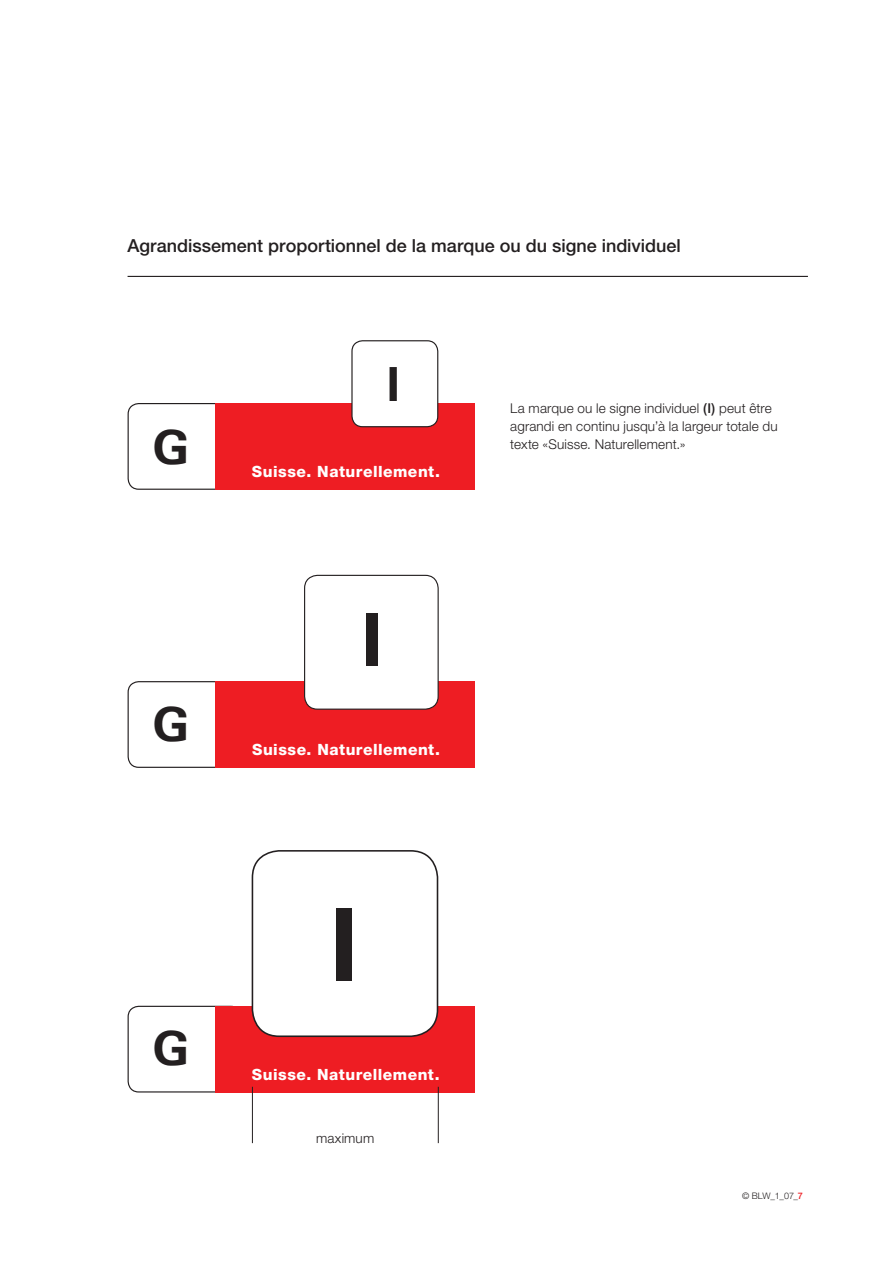
<style>
.page{position:relative;width:893px;height:1263px;background:#fff}
.page>*{position:absolute;margin:0;border:0;box-sizing:border-box;transform-origin:0 0}
.t1{font:700 100.95px "Univers";color:#231f20}
.t2{font:700 72.9px "Univers";color:#231f20}
.t3{font:700 47.1px "Univers";color:#231f20}
.t4{font:500 18px "Helvetica Neue";color:#231f20}
.t5{font:800 15.6px "Helvetica Neue";letter-spacing:.03em;color:#fff}
.t6{font:800 15.45px "Helvetica Neue";letter-spacing:.03em;color:#fff}
.t7{font:300 13.5px/18px "Helvetica Neue";letter-spacing:.01em;color:#231f20}
.t8{font:300 9px "Helvetica Neue";color:#231f20}
.s1{font-weight:500}
.s2{font-weight:500;color:#ee1d23}
</style>
<div class="page">
<hr style="left:128px;top:276px;width:680px;height:1px;background:#231f20">
<svg style="left:127px;top:403px;width:88px;height:86px"></svg>
<div style="left:215px;top:403px;width:260px;height:87px;background:#ee1d23"></div>
<svg style="left:351px;top:340px;width:88px;height:87px"></svg>
<svg style="left:127px;top:681px;width:88px;height:86px"></svg>
<div style="left:215px;top:681px;width:260px;height:87px;background:#ee1d23"></div>
<svg style="left:304px;top:574px;width:135px;height:135px"></svg>
<svg style="left:127px;top:1005px;width:106px;height:87px"></svg>
<div style="left:215px;top:1006px;width:260px;height:86px;background:#ee1d23"></div>
<svg style="left:251px;top:850px;width:188px;height:186px"></svg>
<hr style="left:252px;top:1087px;width:1px;height:56px;background:#231f20">
<hr style="left:438px;top:1087px;width:1px;height:56px;background:#231f20">
<h3 class="t4" style="left:128px;top:235px;width:555px">Agrandissement proportionnel de la marque ou du signe individuel</h3>
<h3 class="t3" style="left:153px;top:417px;width:38px">G</h3>
<h3 class="t3" style="left:153px;top:694px;width:38px">G</h3>
<h3 class="t3" style="left:153px;top:1018px;width:38px">G</h3>
<h3 class="t3" style="left:387px;top:354px;width:15px">I</h3>
<p class="t5" style="left:252px;top:462px;width:189px">Suisse. Naturellement.</p>
<h2 class="t2" style="left:362px;top:593px;width:22px">I</h2>
<p class="t5" style="left:252px;top:741px;width:189px">Suisse. Naturellement.</p>
<h1 class="t1" style="left:330px;top:880px;width:30px">I</h1>
<p class="t6" style="left:252px;top:1065px;width:189px">Suisse. Naturellement.</p>
<p class="t7" style="left:316px;top:1129px;width:60px">maximum</p>
<p class="t7" style="left:510px;top:399px;width:269px">La marque ou le signe individuel <span class="s1">(I)</span> peut être agrandi en continu jusqu’à la largeur totale du texte «Suisse. Naturellement.»</p>
<p class="t8" style="left:742px;top:1190px;width:62px">© BLW_1_07_<span class="s2">7</span></p>
</div>
